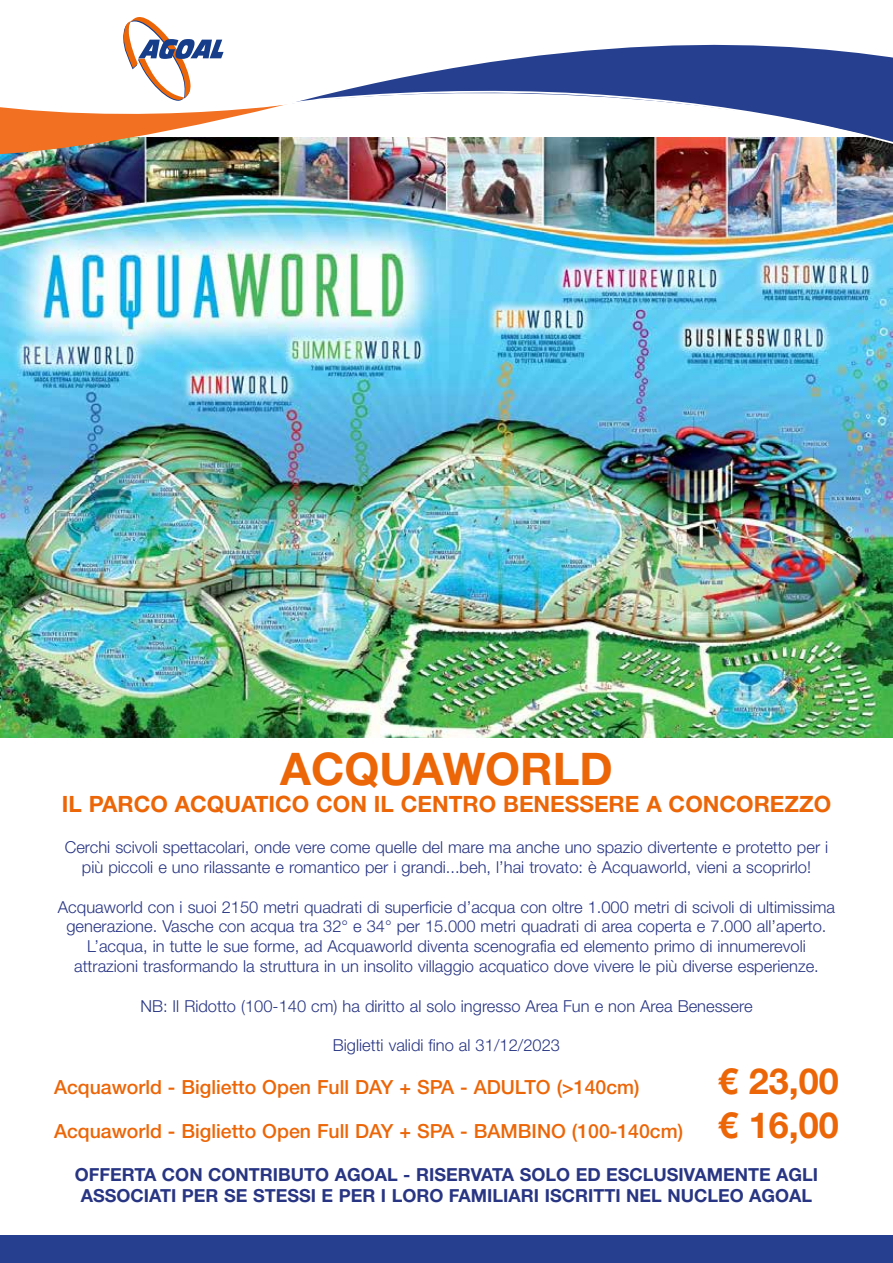
<style>
.page{position:relative;width:893px;height:1263px;background:#fff}
.page>*{position:absolute;margin:0;border:0;box-sizing:border-box;transform-origin:0 0}
.t1{font:700 45px "Helvetica Neue LT Std";color:#ec6608}
.t2{font:700 36px "Helvetica Neue LT Std";color:#ec6608}
.t3{font:700 22.5px "Helvetica Neue LT Std";color:#ec6608}
.t4{font:500 19.5px "Helvetica Neue LT Std";color:#ec6608}
.t5{font:700 18px/21.6px "Helvetica Neue LT Std";color:#283583;text-align:center}
.t6{font:300 16.5px/19.8px "Helvetica Neue LT Std";color:#283583;text-align:center}
.s1{font-weight:700;font-size:36px}
</style>
<div class="page">
<img style="left:0;top:166px;width:893px;height:572px">
<div style="left:0;top:1236px;width:893px;height:27px;background:#26408f"></div>
<svg style="left:506px;top:44px;width:387px;height:16px;fill:#26408f"></svg>
<svg style="left:123px;top:17px;width:101px;height:43px"></svg>
<img style="left:0;top:60px;width:893px;height:106px">
<h1 class="t1" style="left:280px;top:741px;width:334px">ACQUAWORLD</h1>
<h3 class="t3" style="left:62px;top:790px;width:771px">IL PARCO ACQUATICO CON IL CENTRO BENESSERE A CONCOREZZO</h3>
<p class="t6" style="left:65px;top:837px;width:765px">Cerchi scivoli spettacolari, onde vere come quelle del mare ma anche uno spazio divertente e protetto per i più piccoli e uno rilassante e romantico per i grandi...beh, l’hai trovato: è Acquaworld, vieni a scoprirlo!</p>
<p class="t6" style="left:58px;top:896px;width:779px">Acquaworld con i suoi 2150 metri quadrati di superficie d’acqua con oltre 1.000 metri di scivoli di ultimissima generazione. Vasche con acqua tra 32° e 34° per 15.000 metri quadrati di area coperta e 7.000 all’aperto.<br>L’acqua, in tutte le sue forme, ad Acquaworld diventa scenografia ed elemento primo di innumerevoli attrazioni trasformando la struttura in un insolito villaggio acquatico dove vivere le più diverse esperienze.</p>
<p class="t6" style="left:140px;top:995px;width:614px">NB: Il Ridotto (100-140 cm) ha diritto al solo ingresso Area Fun e non Area Benessere</p>
<p class="t6" style="left:333px;top:1035px;width:229px">Biglietti validi fino al 31/12/2023</p>
<p class="t4" style="left:54px;top:1076px;width:587px">Acquaworld - Biglietto Open Full DAY + SPA - ADULTO (&gt;140cm)</p>
<h2 class="t2" style="left:718px;top:1059px;width:123px">€ 23,00</h2>
<p class="t4" style="left:54px;top:1119px;width:786px">Acquaworld - Biglietto Open Full DAY + SPA - BAMBINO (100-140cm) <span class="s1">€ 16,00</span></p>
<p class="t5" style="left:75px;top:1163px;width:745px">OFFERTA CON CONTRIBUTO AGOAL - RISERVATA SOLO ED ESCLUSIVAMENTE AGLI<br>ASSOCIATI PER SE STESSI E PER I LORO FAMILIARI ISCRITTI NEL NUCLEO AGOAL</p>
</div>
